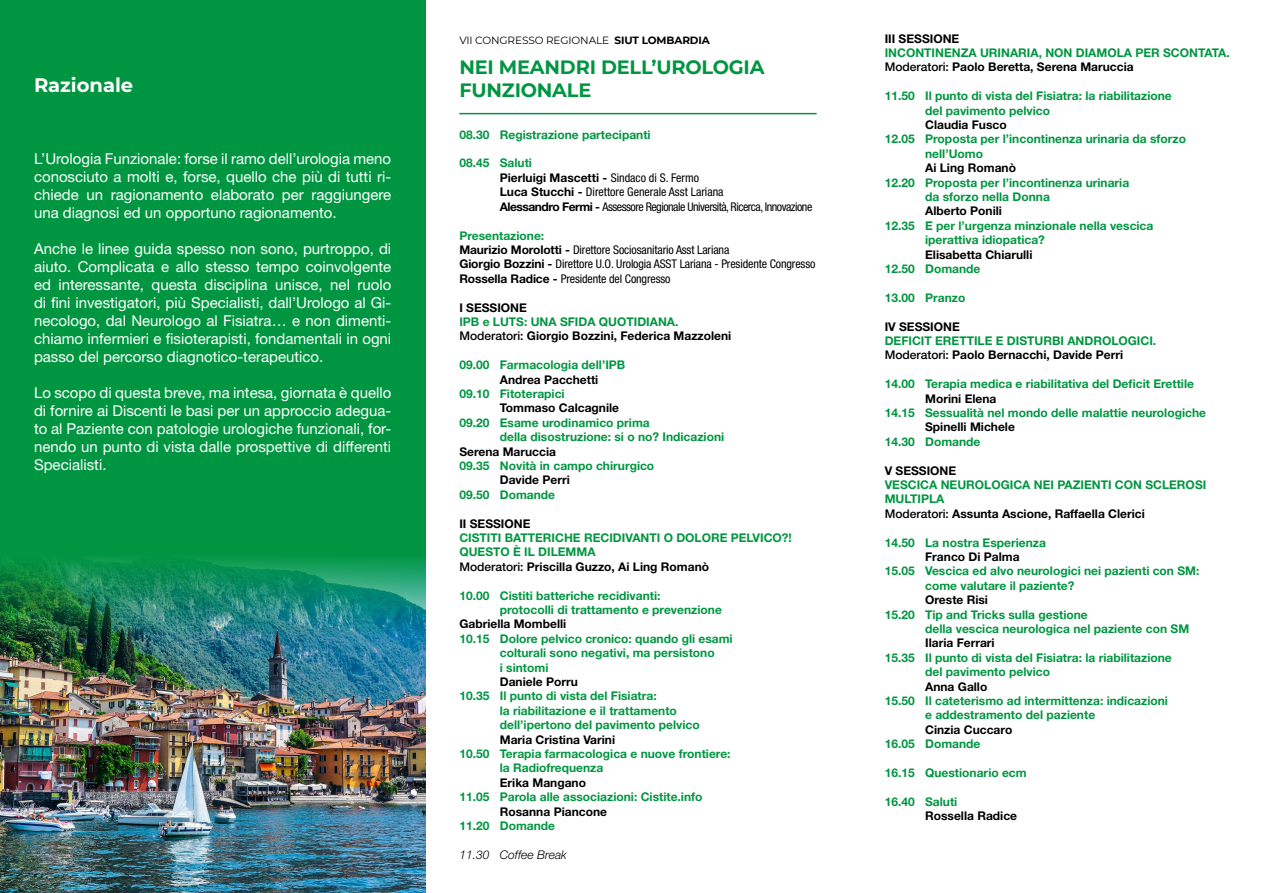
<style>
.page{position:relative;width:1276px;height:893px;background:#fff}
.page>*{position:absolute;margin:0;border:0;box-sizing:border-box;transform-origin:0 0}
.t1{font:700 19.5px "Montserrat";color:#fff}
.t2{font:700 19.35px/23.1px "Montserrat";letter-spacing:-.01em;color:#009641}
.t3{font:15px/18px "Helvetica Neue LT Std";color:#fff;text-align:justify}
.t4{font:700 12px/14.4px "Helvetica Neue LT Std";color:#009641}
.t5{font:700 12px/14.4px "Helvetica Neue LT Std";color:#000}
.t6{font:condensed 12px/14.4px "Helvetica Neue LT Std";letter-spacing:-.01em;color:#000}
.t7{font:condensed 12px/14.4px "Helvetica Neue LT Std";letter-spacing:-.04em;color:#000}
.t8{font:italic 300 12px "Helvetica Neue LT Std";color:#000}
.t9{font:10.5px "Montserrat";letter-spacing:-.01em;color:#000}
.s1{font-weight:700}
.s2{font-weight:700;font-stretch:normal;color:#009641}
.s3{font-weight:700;font-stretch:normal}
.s4{color:#009641}
.s5{font-weight:500}
.s6{font-weight:500;color:#000}
.s7{color:#000}
</style>
<div class="page">
<img style="left:0;top:0;width:425px;height:893px">
<hr style="left:459px;top:113px;width:357px;height:1px;background:#009641">
<h1 class="t1" style="left:34px;top:71px;width:101px">Razionale</h1>
<p class="t3" style="left:34px;top:149px;width:359px">L’Urologia Funzionale: forse il ramo dell’urologia meno conosciuto a molti e, forse, quello che più di tutti ri&shy;chiede un ragionamento elaborato per raggiungere una diagnosi ed un opportuno ragionamento.</p>
<p class="t3" style="left:34px;top:239px;width:359px">Anche le linee guida spesso non sono, purtroppo, di aiuto. Complicata e allo stesso tempo coinvolgente ed interessante, questa disciplina unisce, nel ruolo di fini investigatori, più Specialisti, dall’Urologo al Gi&shy;necologo, dal Neurologo al Fisiatra… e non dimenti&shy;chiamo infermieri e fisioterapisti, fondamentali in ogni passo del percorso diagnotico-terapeutico.</p>
<p class="t3" style="left:34px;top:383px;width:359px">Lo scopo di questa breve, ma intesa, giornata è quello di fornire ai Discenti le basi per un approccio adegua&shy;to al Paziente con patologie urologiche funzionali, for&shy;nendo un punto di vista dalle prospettive di differenti Specialisti.</p>
<p class="t9" style="left:459px;top:33px;width:252px">VII CONGRESSO REGIONALE <span class="s1">SIUT LOMBARDIA</span></p>
<h2 class="t2" style="left:459px;top:55px;width:307px">NEI MEANDRI DELL’UROLOGIA<br>FUNZIONALE</h2>
<p class="t4" style="left:459px;top:127px;width:193px">08.30 Registrazione partecipanti</p>
<p class="t7" style="left:500px;top:156px;width:314px;text-indent:-40px"><span class="s2">08.45 Saluti<br></span><span class="s3">Pierluigi Mascetti -</span> Sindaco di S. Fermo<br><span class="s3">Luca Stucchi -</span> Direttore Generale Asst Lariana<br><span class="s3">Alessandro Fermi -</span> Assessore Regionale Università, Ricerca, Innovazione</p>
<p class="t6" style="left:459px;top:228px;width:358px"><span class="s2">Presentazione:<br></span><span class="s3">Maurizio Morolotti -</span> Direttore Sociosanitario Asst Lariana<br><span class="s3">Giorgio Bozzini -</span> Direttore U.O. Urologia ASST Lariana - Presidente Congresso <span class="s3">Rossella Radice -</span> Presidente del Congresso</p>
<p class="t5" style="left:459px;top:300px;width:69px">I SESSIONE</p>
<p class="t5" style="left:459px;top:314px;width:273px"><span class="s4">IPB e LUTS: UNA SFIDA QUOTIDIANA.<br></span><span class="s5">Moderatori:</span> Giorgio Bozzini, Federica Mazzoleni</p>
<p class="t4" style="left:459px;top:357px;width:167px">09.00 Farmacologia dell’IPB</p>
<p class="t5" style="left:500px;top:372px;width:100px">Andrea Pacchetti</p>
<p class="t4" style="left:459px;top:386px;width:107px">09.10 Fitoterapici</p>
<p class="t5" style="left:500px;top:401px;width:121px">Tommaso Calcagnile</p>
<p class="t4" style="left:500px;top:415px;width:226px;text-indent:-40px">09.20 Esame urodinamico prima<br>della disostruzione: si o no? Indicazioni</p>
<p class="t5" style="left:459px;top:444px;width:98px">Serena Maruccia</p>
<p class="t4" style="left:459px;top:458px;width:196px">09.35 Novità in campo chirurgico</p>
<p class="t5" style="left:500px;top:473px;width:71px">Davide Perri</p>
<p class="t4" style="left:459px;top:487px;width:97px">09.50 Domande</p>
<p class="t5" style="left:459px;top:516px;width:73px">II SESSIONE</p>
<p class="t4" style="left:459px;top:530px;width:334px">CISTITI BATTERICHE RECIDIVANTI O DOLORE PELVICO?!<br>QUESTO È IL DILEMMA<br><span class="s6">Moderatori:</span> <span class="s7">Priscilla Guzzo, Ai Ling Romanò</span></p>
<p class="t4" style="left:500px;top:588px;width:223px;text-indent:-40px">10.00 Cistiti batteriche recidivanti:<br>protocolli di trattamento e prevenzione</p>
<p class="t5" style="left:459px;top:617px;width:108px">Gabriella Mombelli</p>
<p class="t4" style="left:500px;top:631px;width:234px;text-indent:-40px">10.15 Dolore pelvico cronico: quando gli esami colturali sono negativi, ma persistono<br>i sintomi</p>
<p class="t5" style="left:500px;top:674px;width:79px">Daniele Porru</p>
<p class="t4" style="left:500px;top:689px;width:201px;text-indent:-40px">10.35 Il punto di vista del Fisiatra:<br>la riabilitazione e il trattamento dell’ipertono del pavimento pelvico</p>
<p class="t5" style="left:500px;top:732px;width:117px">Maria Cristina Varini</p>
<p class="t4" style="left:500px;top:746px;width:232px;text-indent:-40px">10.50 Terapia farmacologica e nuove frontiere: la Radiofrequenza</p>
<p class="t5" style="left:500px;top:775px;width:88px">Erika Mangano</p>
<p class="t4" style="left:459px;top:789px;width:245px">11.05 Parola alle associazioni: Cistite.info</p>
<p class="t5" style="left:500px;top:804px;width:109px">Rosanna Piancone</p>
<p class="t4" style="left:459px;top:818px;width:97px">11.20 Domande</p>
<p class="t8" style="left:459px;top:847px;width:109px">11.30 Coffee Break</p>
<p class="t5" style="left:884px;top:31px;width:76px">III SESSIONE</p>
<p class="t4" style="left:884px;top:45px;width:347px">INCONTINENZA URINARIA, NON DIAMOLA PER SCONTATA.<br><span class="s6">Moderatori:</span> <span class="s7">Paolo Beretta, Serena Maruccia</span></p>
<p class="t4" style="left:925px;top:88px;width:248px;text-indent:-40px">11.50 Il punto di vista del Fisiatra: la riabilitazione del pavimento pelvico</p>
<p class="t5" style="left:925px;top:117px;width:83px">Claudia Fusco</p>
<p class="t4" style="left:925px;top:132px;width:262px;text-indent:-40px">12.05 Proposta per l’incontinenza urinaria da sforzo nell’Uomo</p>
<p class="t5" style="left:925px;top:160px;width:92px">Ai Ling Romanò</p>
<p class="t4" style="left:925px;top:175px;width:205px;text-indent:-40px">12.20 Proposta per l’incontinenza urinaria da sforzo nella Donna</p>
<p class="t5" style="left:925px;top:204px;width:78px">Alberto Ponili</p>
<p class="t4" style="left:925px;top:218px;width:230px;text-indent:-40px">12.35 E per l’urgenza minzionale nella vescica iperattiva idiopatica?</p>
<p class="t5" style="left:925px;top:247px;width:109px">Elisabetta Chiarulli</p>
<p class="t4" style="left:884px;top:261px;width:97px">12.50 Domande</p>
<p class="t4" style="left:884px;top:290px;width:82px">13.00 Pranzo</p>
<p class="t5" style="left:884px;top:319px;width:77px">IV SESSIONE</p>
<p class="t4" style="left:884px;top:333px;width:273px">DEFICIT ERETTILE E DISTURBI ANDROLOGICI.<br><span class="s6">Moderatori:</span> <span class="s7">Paolo Bernacchi, Davide Perri</span></p>
<p class="t4" style="left:884px;top:376px;width:311px">14.00 Terapia medica e riabilitativa del Deficit Erettile</p>
<p class="t5" style="left:925px;top:391px;width:73px">Morini Elena</p>
<p class="t4" style="left:884px;top:405px;width:323px">14.15 Sessualità nel mondo delle malattie neurologiche</p>
<p class="t5" style="left:925px;top:420px;width:91px">Spinelli Michele</p>
<p class="t4" style="left:884px;top:434px;width:97px">14.30 Domande</p>
<p class="t5" style="left:884px;top:463px;width:73px">V SESSIONE</p>
<p class="t4" style="left:884px;top:477px;width:323px">VESCICA NEUROLOGICA NEI PAZIENTI CON SCLEROSI<br>MULTIPLA<br><span class="s6">Moderatori:</span> <span class="s7">Assunta Ascione, Raffaella Clerici</span></p>
<p class="t4" style="left:884px;top:535px;width:163px">14.50 La nostra Esperienza</p>
<p class="t5" style="left:925px;top:549px;width:96px">Franco Di Palma</p>
<p class="t4" style="left:925px;top:564px;width:276px;text-indent:-40px">15.05 Vescica ed alvo neurologici nei pazienti con SM: come valutare il paziente?</p>
<p class="t5" style="left:925px;top:592px;width:64px">Oreste Risi</p>
<p class="t4" style="left:925px;top:607px;width:265px;text-indent:-40px">15.20 Tip and Tricks sulla gestione<br>della vescica neurologica nel paziente con SM</p>
<p class="t5" style="left:925px;top:636px;width:71px">Ilaria Ferrari</p>
<p class="t4" style="left:925px;top:650px;width:248px;text-indent:-40px">15.35 Il punto di vista del Fisiatra: la riabilitazione del pavimento pelvico</p>
<p class="t5" style="left:925px;top:679px;width:64px">Anna Gallo</p>
<p class="t4" style="left:925px;top:693px;width:244px;text-indent:-40px">15.50 Il cateterismo ad intermittenza: indicazioni e addestramento del paziente</p>
<p class="t5" style="left:925px;top:722px;width:89px">Cinzia Cuccaro</p>
<p class="t4" style="left:884px;top:736px;width:97px">16.05 Domande</p>
<p class="t4" style="left:884px;top:765px;width:144px">16.15 Questionario ecm</p>
<p class="t4" style="left:884px;top:794px;width:74px">16.40 Saluti</p>
<p class="t5" style="left:925px;top:808px;width:93px">Rossella Radice</p>
</div>
